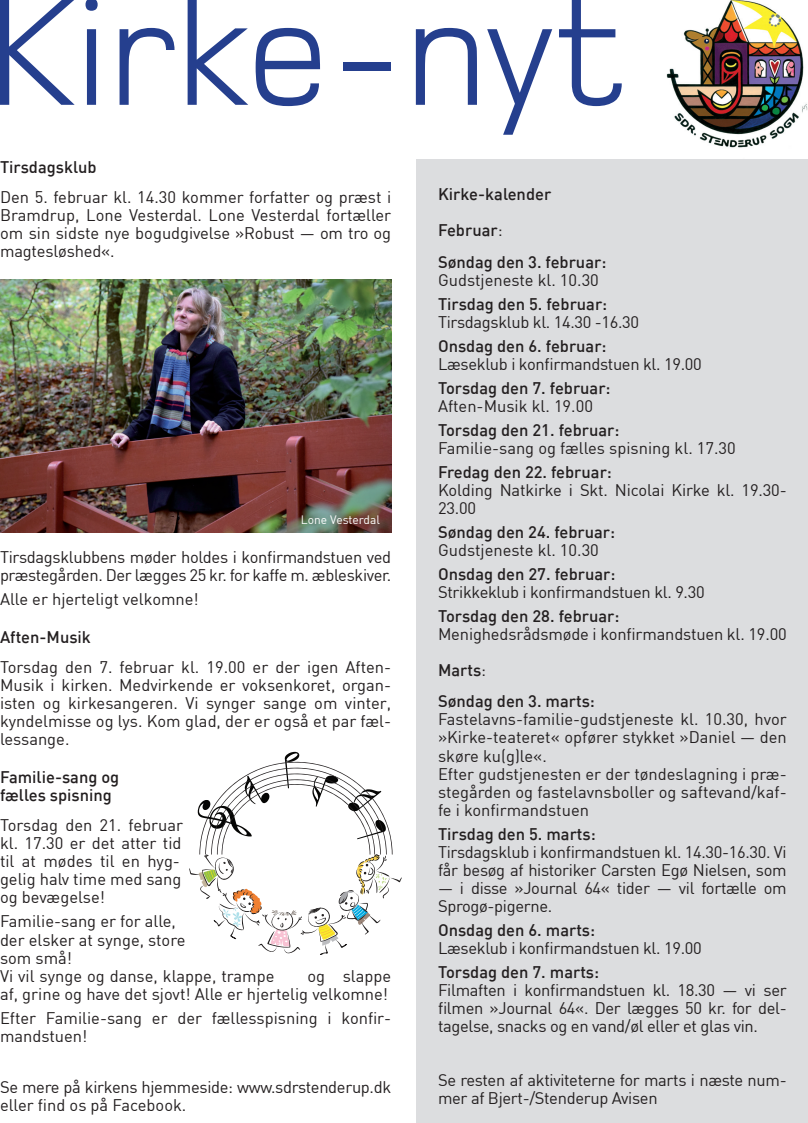
<style>
.page{position:relative;width:808px;height:1123px;background:#fff}
.page>*{position:absolute;margin:0;border:0;box-sizing:border-box;transform-origin:0 0}
.t1{font:157.5px "Foundry Monoline";letter-spacing:-.01em;color:#253f8e}
.t2{font:16.5px/18px "DIN";letter-spacing:-.01em;color:#231f20}
.t3{font:500 16.5px/18.8px "DIN";color:#231f20}
.t4{font:12px "DIN";color:#fff}
.s1{font-weight:400}
.s2{font-weight:500}
</style>
<div class="page">
<img style="left:666px;top:0;width:142px;height:148px">
<div style="left:417px;top:160px;width:391px;height:963px;background:#dcdddf"></div>
<img style="left:0;top:279px;width:391px;height:253px">
<svg style="left:189px;top:752px;width:213px;height:202px"></svg>
<h1 class="t1" style="left:-15px;top:-31px;width:642px">Kirke-nyt</h1>
<p class="t3" style="left:0;top:157px;width:98px">Tirsdagsklub</p>
<p class="t2" style="left:0;top:187px;width:393px;text-align:justify">Den 5. februar kl. 14.30 kommer forfatter og præst i Bramdrup, Lone Vesterdal. Lone Vesterdal fortæller om sin sidste nye bogudgivelse »Robust — om tro og magtesløshed«.</p>
<p class="t4" style="left:301px;top:512px;width:80px">Lone Vesterdal</p>
<p class="t2" style="left:0;top:547px;width:393px">Tirsdagsklubbens møder holdes i konfirmandstuen ved præstegården. Der lægges 25 kr. for kaffe m. æbleskiver.</p>
<p class="t2" style="left:0;top:589px;width:200px">Alle er hjerteligt velkomne!</p>
<p class="t3" style="left:0;top:627px;width:92px">Aften-Musik</p>
<p class="t2" style="left:0;top:657px;width:393px;text-align:justify">Torsdag den 7. februar kl. 19.00 er der igen Aften-Musik i kirken. Medvirkende er voksenkoret, organ&shy;isten og kirkesangeren. Vi synger sange om vinter, kyndelmisse og lys. Kom glad, der er også et par fæl&shy;lessange.</p>
<p class="t3" style="left:0;top:766px;width:121px">Familie-sang og fælles spisning</p>
<p class="t2" style="left:0;top:816px;width:185px">Torsdag den 21. februar kl. 17.30 er det atter tid til at mødes til en hyg&shy;gelig halv time med sang og bevægelse!</p>
<p class="t2" style="left:0;top:912px;width:276px">Familie-sang er for alle,<br>der elsker at synge, store<br>som små!<br>Vi vil synge og danse, klappe, trampe</p>
<p class="t2" style="left:0;top:966px;width:393px;text-align:right">og slappe<br>af, grine og have det sjovt! Alle er hjertelig velkomne!</p>
<p class="t2" style="left:0;top:1008px;width:393px">Efter Familie-sang er der fællesspisning i konfir&shy;mandstuen!</p>
<p class="t2" style="left:0;top:1078px;width:393px">Se mere på kirkens hjemmeside: www.sdrstenderup.dk eller find os på Facebook.</p>
<p class="t3" style="left:438px;top:176px;width:115px;line-height:36px">Kirke-kalender<br>Februar<span class="s1">:</span></p>
<p class="t3" style="left:438px;top:252px;width:170px">Søndag den 3. februar:</p>
<p class="t2" style="left:438px;top:270px;width:162px">Gudstjeneste kl. 10.30</p>
<p class="t3" style="left:438px;top:294px;width:171px">Tirsdag den 5. februar:</p>
<p class="t2" style="left:438px;top:312px;width:203px">Tirsdagsklub kl. 14.30 -16.30</p>
<p class="t3" style="left:438px;top:336px;width:170px">Onsdag den 6. februar:</p>
<p class="t2" style="left:438px;top:354px;width:265px">Læseklub i konfirmandstuen kl. 19.00</p>
<p class="t3" style="left:438px;top:378px;width:174px">Torsdag den 7. februar:</p>
<p class="t2" style="left:438px;top:396px;width:156px">Aften-Musik kl. 19.00</p>
<p class="t3" style="left:438px;top:420px;width:183px">Torsdag den 21. februar:</p>
<p class="t2" style="left:438px;top:438px;width:299px">Familie-sang og fælles spisning kl. 17.30</p>
<p class="t3" style="left:438px;top:462px;width:175px">Fredag den 22. februar:</p>
<p class="t2" style="left:438px;top:480px;width:350px">Kolding Natkirke i Skt. Nicolai Kirke kl. 19.30-<br>23.00</p>
<p class="t3" style="left:438px;top:522px;width:179px">Søndag den 24. februar:</p>
<p class="t2" style="left:438px;top:540px;width:162px">Gudstjeneste kl. 10.30</p>
<p class="t3" style="left:438px;top:564px;width:179px">Onsdag den 27. februar:</p>
<p class="t2" style="left:438px;top:582px;width:268px">Strikkeklub i konfirmandstuen kl. 9.30</p>
<p class="t3" style="left:438px;top:606px;width:183px">Torsdag den 28. februar:</p>
<p class="t2" style="left:438px;top:615px;width:350px;line-height:36px">Menighedsrådsmøde i konfirmandstuen kl. 19.00<br><span class="s2">Marts</span>:</p>
<p class="t3" style="left:438px;top:691px;width:158px">Søndag den 3. marts:</p>
<p class="t2" style="left:438px;top:710px;width:350px">Fastelavns-familie-gudstjeneste kl. 10.30, hvor »Kirke-teateret« opfører stykket »Daniel — den skøre ku(g)le«.<br>Efter gudstjenesten er der tøndeslagning i præ&shy;stegården og fastelavnsboller og saftevand/kaf&shy;fe i konfirmandstuen</p>
<p class="t3" style="left:438px;top:823px;width:159px">Tirsdag den 5. marts:</p>
<p class="t2" style="left:438px;top:842px;width:350px">Tirsdagsklub i konfirmandstuen kl. 14.30-16.30. Vi får besøg af historiker Carsten Egø Nielsen, som</p>
<p class="t2" style="left:438px;top:878px;width:350px">— i disse »Journal 64« tider — vil fortælle om<br>Sprogø-pigerne.</p>
<p class="t3" style="left:438px;top:919px;width:159px">Onsdag den 6. marts:</p>
<p class="t2" style="left:438px;top:938px;width:265px">Læseklub i konfirmandstuen kl. 19.00</p>
<p class="t3" style="left:438px;top:961px;width:163px">Torsdag den 7. marts:</p>
<p class="t2" style="left:438px;top:980px;width:350px;text-align:justify">Filmaften i konfirmandstuen kl. 18.30 — vi ser filmen »Journal 64«. Der lægges 50 kr. for del&shy;tagelse, snacks og en vand/øl eller et glas vin.</p>
<p class="t2" style="left:438px;top:1070px;width:350px">Se resten af aktiviteterne for marts i næste num&shy;mer af Bjert-/Stenderup Avisen</p>
</div>
